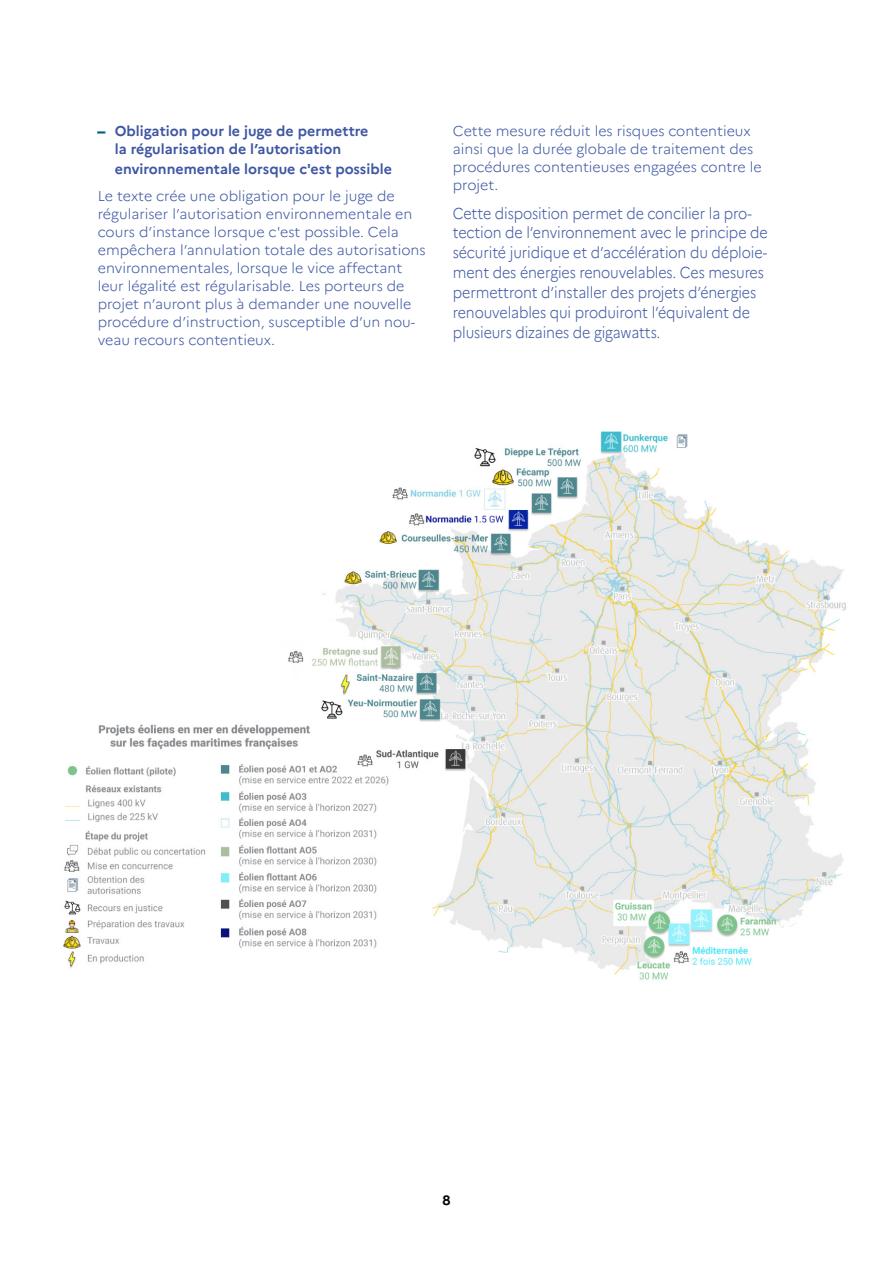
<style>
.page{position:relative;width:893px;height:1263px;background:#fff}
.page>*{position:absolute;margin:0;border:0;box-sizing:border-box;transform-origin:0 0}
.t1{font:300 15.75px/20px "Marianne";letter-spacing:-.01em;color:#3e57a3;scale:.9 1}
.t2{font:300 14.25px/18px "Marianne";color:#3e57a3}
.t3{font:700 14.25px/18px "Marianne";color:#3e57a3}
.t4{font:700 13.5px "Marianne";color:#000}
.s1{font-family:"Arial Rounded MT Bold";font-weight:400;color:#7ab2e1}
</style>
<div class="page">
<img style="left:63px;top:431px;width:783px;height:549px">
<p class="t3" style="left:115px;top:122px;width:255px;text-indent:-17px"><span class="s1">–</span> Obligation pour le juge de permettre la régularisation de l’autorisation</p>
<p class="t3" style="left:115px;top:160px;width:279px">environnementale lorsque c'est possible</p>
<p class="t2" style="left:98px;top:186px;width:329px">Le texte crée une obligation pour le juge de régulariser l’autorisation environnementale en cours d’instance lorsque c'est possible. Cela empêchera l’annulation totale des autorisations environnementales, lorsque le vice affectant leur légalité est régularisable. Les porteurs de projet n’auront plus à demander une nouvelle procédure d’instruction, susceptible d’un nou&shy;veau recours contentieux.</p>
<p class="t2" style="left:453px;top:122px;width:310px">Cette mesure réduit les risques contentieux ainsi que la durée globale de traitement des procédures contentieuses engagées contre le projet.</p>
<p class="t1" style="left:453px;top:203px;width:351px">Cette disposition permet de concilier la pro&shy;tection de l’environnement avec le principe de sécurité juridique et d’accélération du déploie&shy;ment des énergies renouvelables. Ces mesures permettront d’installer des projets d’énergies renouvelables qui produiront l’équivalent de plusieurs dizaines de gigawatts.</p>
<p class="t4" style="left:442px;top:1192px;width:10px">8</p>
</div>
